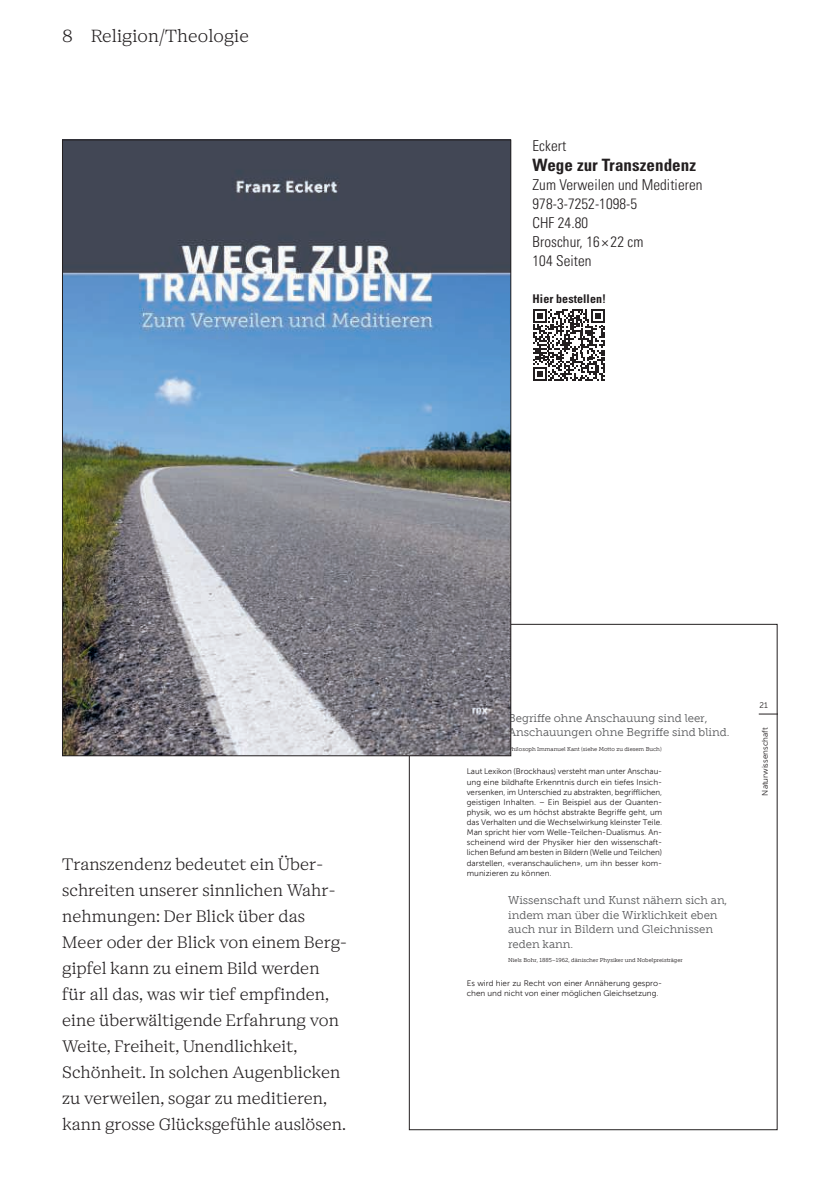
<style>
.page{position:relative;width:840px;height:1191px;background:#fff}
.page>*{position:absolute;margin:0;border:0;box-sizing:border-box;transform-origin:0 0}
.t1{font:300 18px "Cotford Text";letter-spacing:.01em;color:#231f20}
.t2{font:300 17px/26px "Cotford Text";letter-spacing:.005em;color:#231f20}
.t3{font:700 condensed 17px "Univers LT Pro";letter-spacing:.005em;color:#231f20}
.t4{font:300 condensed 15px/19px "Univers LT Pro";letter-spacing:.005em;color:#231f20}
.t5{font:700 condensed 12px "Univers LT Pro";letter-spacing:.005em;color:#231f20}
.t6{font:11.4px/14.6px "Museo Slab 300";color:#57585a}
.t7{font:8.2px/10.2px "Museo Sans 300";color:#231f20;text-align:justify}
.t8{font:5.6px "Museo Slab 300";color:#231f20}
</style>
<div class="page">
<svg style="left:533px;top:309px;width:71px;height:72px"></svg>
<svg style="left:758px;top:713px;width:17px;height:1px"></svg>
<img style="left:64px;top:142px;width:444px;height:612px">
<h1 class="t1" style="left:62px;top:24px;width:188px">8 Religion/Theologie</h1>
<h3 class="t4" style="left:532px;top:135px;width:35px">Eckert</h3>
<h2 class="t3" style="left:532px;top:154px;width:165px">Wege zur Transzendenz</h2>
<h3 class="t4" style="left:532px;top:174px;width:171px">Zum Verweilen und Meditieren<br>978-3-7252-1098-5<br>CHF 24.80<br>Broschur, 16 × 22 cm<br>104 Seiten</h3>
<h3 class="t5" style="left:532px;top:291px;width:75px">Hier bestellen!</h3>
<p class="t2" style="left:62px;top:850px;width:286px">Transzendenz bedeutet ein Über&shy;schreiten unserer sinnlichen Wahr&shy;nehmungen: Der Blick über das Meer oder der Blick von einem Berg&shy;gipfel kann zu einem Bild werden für all das, was wir tief empfinden, eine überwältigende Erfahrung von Weite, Freiheit, Unendlichkeit, Schönheit. In solchen Augenblicken zu verweilen, sogar zu meditieren, kann grosse Glücksgefühle auslösen.</p>
<h3 class="t6" style="left:508px;top:710px;width:223px">Begriffe ohne Anschauung sind leer,<br>Anschauungen ohne Begriffe sind blind.</h3>
<p class="t8" style="left:508px;top:745px;width:155px">Philosoph Immanuel Kant (siehe Motto zu diesem Buch)</p>
<p class="t7" style="left:466px;top:766px;width:197px">Laut Lexikon (Brockhaus) versteht man unter Anschau&shy;ung eine bildhafte Erkenntnis durch ein tiefes Insich&shy;versenken, im Unterschied zu abstrakten, begrifflichen, geistigen Inhalten. – Ein Beispiel aus der Quanten&shy;physik, wo es um höchst abstrakte Begriffe geht, um das Verhalten und die Wechselwirkung kleinster Teile.<br>Man spricht hier vom Welle-Teilchen-Dualismus. An&shy;scheinend wird der Physiker hier den wissenschaft&shy;lichen Befund am besten in Bildern (Welle und Teilchen) darstellen, «veranschaulichen», um ihn besser kom&shy;munizieren zu können.</p>
<h3 class="t6" style="left:508px;top:893px;width:221px">Wissenschaft und Kunst nähern sich an, indem man über die Wirklichkeit eben auch nur in Bildern und Gleichnissen reden kann.</h3>
<p class="t8" style="left:508px;top:957px;width:176px">Niels Bohr, 1885–1962, dänischer Physiker und Nobelpreisträger</p>
<p class="t7" style="left:466px;top:978px;width:197px">Es wird hier zu Recht von einer Annäherung gespro&shy;chen und nicht von einer möglichen Gleichsetzung.</p>
<p class="t7" style="left:759px;top:700px;width:10px">21</p>
<p class="t7" style="left:759px;top:795px;width:69px;rotate:-90deg">Naturwissenschaft</p>
</div>
